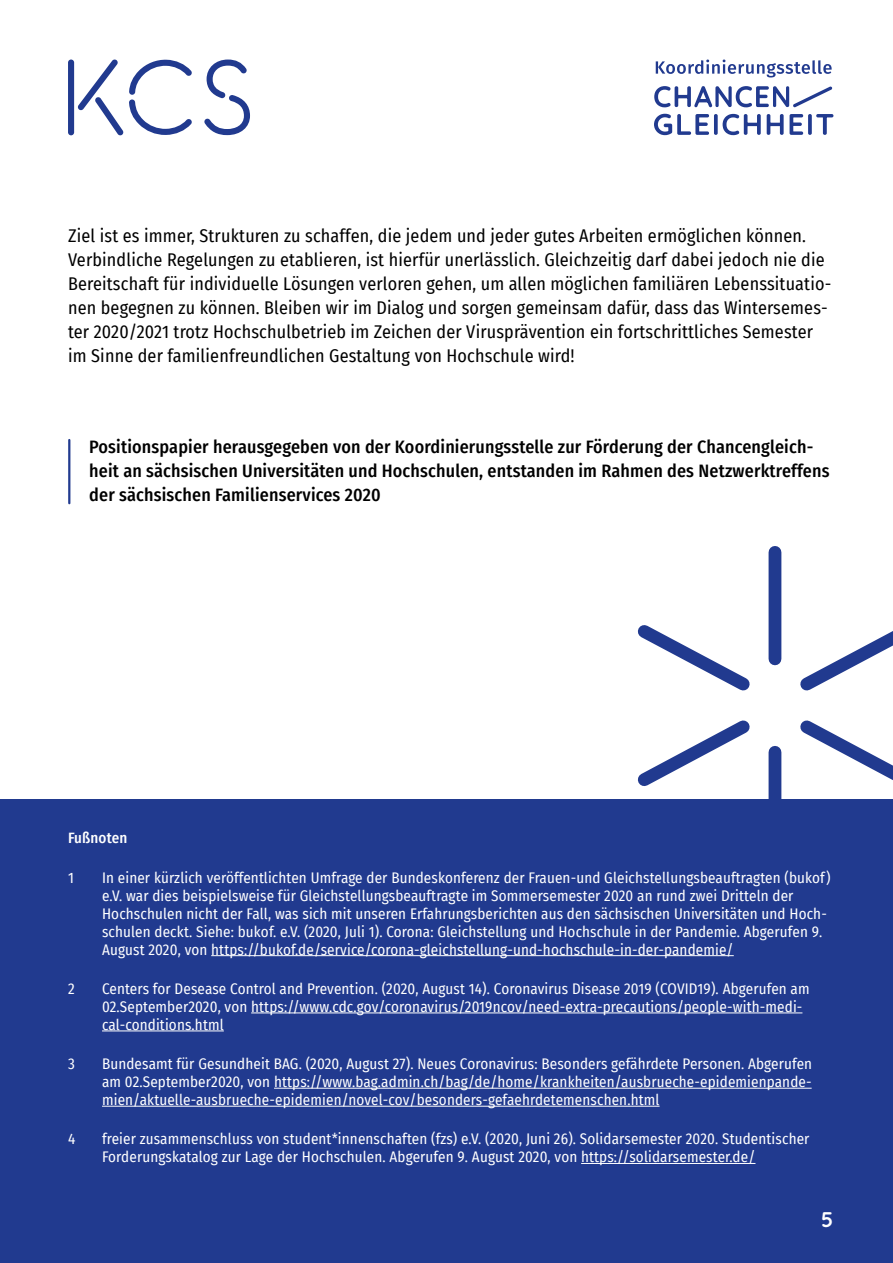
<style>
.page{position:relative;width:893px;height:1263px;background:#fff}
.page>*{position:absolute;margin:0;border:0;box-sizing:border-box;transform-origin:0 0}
.t1{font:700 21.15px "Quicksand";color:#fff}
.Fließtext{font:18px/24px "Fira Sans Condensed";letter-spacing:.01em;color:#000}
.Einschub___Informati{font:500 18px/24px "Fira Sans Condensed";letter-spacing:.01em;color:#000}
.Auflistung_Einfach{font:15px/18px "Fira Sans Condensed";letter-spacing:.01em;color:#fff}
.Fließtext_Invertiert{font:500 15px "Fira Sans Condensed";letter-spacing:.01em;color:#fff}
</style>
<div class="page">
<svg style="left:637px;top:546px;width:256px;height:253px"></svg>
<div style="left:1px;top:799px;width:892px;height:464px;background:#213a8f"></div>
<hr style="left:68px;top:440px;width:2px;height:63px;background:#213a8f">
<svg style="left:654px;top:114px;width:107px;height:21px"></svg>
<svg style="left:767px;top:114px;width:17px;height:21px"></svg>
<svg style="left:790px;top:114px;width:43px;height:21px"></svg>
<svg style="left:654px;top:86px;width:178px;height:21px"></svg>
<svg style="left:656px;top:60px;width:176px;height:17px"></svg>
<div style="left:68px;top:60px;width:6px;height:75px;background:#213a8f;border-radius:3px"></div>
<svg style="left:77px;top:59px;width:115px;height:76px"></svg>
<svg style="left:204px;top:60px;width:46px;height:75px"></svg>
<hr style="left:211px;top:955px;width:523px;height:1px;background:#fff">
<hr style="left:251px;top:1012px;width:551px;height:1px;background:#fff">
<hr style="left:102px;top:1030px;width:122px;height:1px;background:#fff">
<hr style="left:274px;top:1088px;width:538px;height:1px;background:#fff">
<hr style="left:102px;top:1106px;width:558px;height:1px;background:#fff">
<hr style="left:581px;top:1163px;width:174px;height:1px;background:#fff">
<p class="Fließtext" style="left:68px;top:223px;width:765px">Ziel ist es immer, Strukturen zu schaffen, die jedem und jeder gutes Arbeiten ermöglichen können.<br>Verbindliche Regelungen zu etablieren, ist hierfür unerlässlich. Gleichzeitig darf dabei jedoch nie die Bereitschaft für individuelle Lösungen verloren gehen, um allen möglichen familiären Lebenssituatio&shy;nen begegnen zu können. Bleiben wir im Dialog und sorgen gemeinsam dafür, dass das Wintersemes&shy;ter 2020/2021 trotz Hochschulbetrieb im Zeichen der Virusprävention ein fortschrittliches Semester im Sinne der familienfreundlichen Gestaltung von Hochschule wird!</p>
<p class="Einschub___Informati" style="left:89px;top:433px;width:742px">Positionspapier herausgegeben von der Koordinierungsstelle zur Förderung der Chancengleich&shy;heit an sächsischen Universitäten und Hochschulen, entstanden im Rahmen des Netzwerktreffens der sächsischen Familienservices 2020</p>
<p class="Fließtext_Invertiert" style="left:68px;top:826px;width:61px">Fußnoten</p>
<p class="Auflistung_Einfach" style="left:68px;top:868px;width:7px">1</p>
<p class="Auflistung_Einfach" style="left:102px;top:868px;width:730px">In einer kürzlich veröffentlichten Umfrage der Bundeskonferenz der Frauen-und Gleichstellungsbeauftragten (bukof) e.V. war dies beispielsweise für Gleichstellungsbeauftragte im Sommersemester 2020 an rund zwei Dritteln der Hochschulen nicht der Fall, was sich mit unseren Erfahrungsberichten aus den sächsischen Universitäten und Hoch&shy;schulen deckt. Siehe: bukof. e.V. (2020, Juli 1). Corona: Gleichstellung und Hochschule in der Pandemie. Abgerufen 9.<br>August 2020, von https://bukof.de/service/corona-gleichstellung-und-hochschule-in-der-pandemie/</p>
<p class="Auflistung_Einfach" style="left:68px;top:979px;width:8px">2</p>
<p class="Auflistung_Einfach" style="left:102px;top:979px;width:709px">Centers for Desease Control and Prevention. (2020, August 14). Coronavirus Disease 2019 (COVID19). Abgerufen am<br>02.September2020, von https://www.cdc.gov/coronavirus/2019ncov/need-extra-precautions/people-with-medi&shy;cal-conditions.html</p>
<p class="Auflistung_Einfach" style="left:68px;top:1054px;width:8px">3</p>
<p class="Auflistung_Einfach" style="left:102px;top:1054px;width:712px;text-align:justify">Bundesamt für Gesundheit BAG. (2020, August 27). Neues Coronavirus: Besonders gefährdete Personen. Abgerufen am 02.September2020, von https://www.bag.admin.ch/bag/de/home/krankheiten/ausbrueche-epidemienpande&shy;mien/aktuelle-ausbrueche-epidemien/novel-cov/besonders-gefaehrdetemenschen.html</p>
<p class="Auflistung_Einfach" style="left:68px;top:1130px;width:9px">4</p>
<p class="Auflistung_Einfach" style="left:102px;top:1130px;width:709px">freier zusammenschluss von student*innenschaften (fzs) e.V. (2020, Juni 26). Solidarsemester 2020. Studentischer<br>Forderungskatalog zur Lage der Hochschulen. Abgerufen 9. August 2020, von https://solidarsemester.de/</p>
<h1 class="t1" style="left:821px;top:1203px;width:14px">5</h1>
</div>
